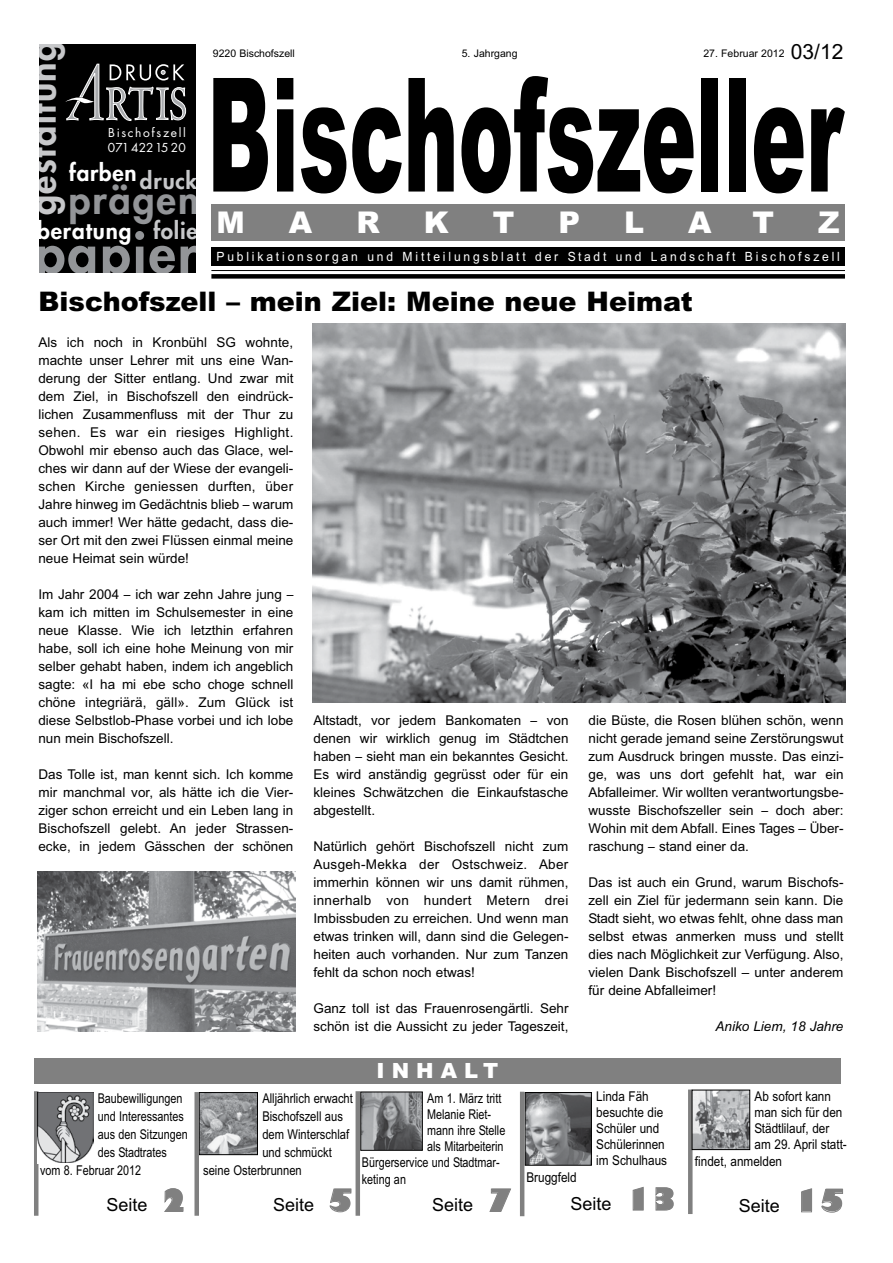
<style>
.page{position:relative;width:893px;height:1263px;background:#fff}
.page>*{position:absolute;margin:0;border:0;box-sizing:border-box;transform-origin:0 0}
.t1{font:900 158.7px "Arial";color:#000;scale:.52 1}
.t2{font:800 54px "Futura";color:#939598}
.t3{font:800 39px "Futura";color:#939598}
.t4{font:800 36px "Futura";color:#c7c8ca}
.t5{font:900 30px "Arial";color:#fff}
.t6{font:900 27px "Arial";color:#000}
.t7{font:800 22.5px "Futura";color:#fff}
.t8{font:800 22.5px "Futura";letter-spacing:.03em;color:#c7c8ca}
.t9{font:900 21px "Arial";letter-spacing:.335em;color:#fff}
.t10{font:21px "Arial";color:#000}
.t11{font:18px "Arial";color:#000}
.t12{font:13.5px/18px "Arial";color:#000;text-align:justify}
.t13{font:13.5px "Arial";color:#000;scale:.8 1}
.t14{font:13.5px/16.2px "Arial";color:#000;scale:.87 1}
.t15{font:13.5px "Arial";color:#000;scale:.83 1}
.t16{font:italic 13.5px "Arial";color:#000}
.t17{font:12.75px "Arial";letter-spacing:.235em;color:#fff;scale:.95 1}
.t18{font:12px/15px "Futura";color:#fff}
.t19{font:10.5px "Arial";color:#000}
.s1{font-family:"Gill Sans";font-weight:800;font-size:30px;color:#808080}
</style>
<div class="page">
<div style="left:34px;top:1058px;width:807px;height:26px;background:#808080"></div>
<svg style="left:164px;top:1188px;width:20px;height:24px"></svg>
<svg style="left:489px;top:1188px;width:22px;height:24px"></svg>
<svg style="left:329px;top:1188px;width:23px;height:25px"></svg>
<img style="left:201px;top:1094px;width:55px;height:59px">
<div style="left:199px;top:1092px;width:59px;height:63px;border:1px solid #000"></div>
<svg style="left:632px;top:1186px;width:12px;height:25px"></svg>
<svg style="left:655px;top:1187px;width:19px;height:24px"></svg>
<img style="left:527px;top:1094px;width:63px;height:69px">
<div style="left:525px;top:1092px;width:67px;height:73px;border:1px solid #000"></div>
<hr style="left:34px;top:1091px;width:4px;height:125px;background:#808080">
<div style="left:194px;top:1092px;width:5px;height:124px;background:#808080"></div>
<hr style="left:356px;top:1091px;width:4px;height:125px;background:#808080">
<hr style="left:520px;top:1092px;width:4px;height:124px;background:#808080">
<svg style="left:801px;top:1188px;width:11px;height:25px"></svg>
<svg style="left:821px;top:1189px;width:22px;height:24px"></svg>
<svg style="left:688px;top:1089px;width:5px;height:125px"></svg>
<div style="left:211px;top:247px;width:634px;height:19px;background:#000"></div>
<hr style="left:211px;top:270px;width:634px;height:1px;background:#000">
<div style="left:211px;top:204px;width:634px;height:37px;background:#808080"></div>
<div style="left:211px;top:274px;width:634px;height:5px;background:#000"></div>
<img style="left:694px;top:1092px;width:54px;height:56px">
<div style="left:692px;top:1090px;width:58px;height:60px;border:1px solid #000"></div>
<img style="left:362px;top:1093px;width:59px;height:56px">
<div style="left:360px;top:1091px;width:63px;height:60px;border:1px solid #000"></div>
<img style="left:37px;top:1093px;width:56px;height:69px">
<img style="left:312px;top:323px;width:533px;height:379px">
<img style="left:37px;top:872px;width:258px;height:159px">
<div style="left:38px;top:43px;width:158px;height:230px;background:#000"></div>
<svg style="left:65px;top:64px;width:121px;height:57px"></svg>
<svg style="left:38px;top:56px;width:1px;height:28px"></svg>
<h3 class="t4" style="left:18px;top:215px;width:177px;rotate:-90deg">gestaltung</h3>
<h2 class="t2" style="left:35px;top:217px;width:165px">papier</h2>
<p class="t18" style="left:108px;top:125px;width:79px">Bischofszell<br>071 42215 20</p>
<h3 class="t7" style="left:69px;top:158px;width:69px">farben</h3>
<h3 class="t8" style="left:140px;top:166px;width:59px">druck</h3>
<h3 class="t3" style="left:69px;top:173px;width:132px">prägen</h3>
<h3 class="t7" style="left:37px;top:216px;width:96px">beratung</h3>
<h3 class="t8" style="left:153px;top:216px;width:46px">folie</h3>
<h3 class="t10" style="left:791px;top:41px;width:54px">03/12</h3>
<h1 class="t1" style="left:207px;top:51px;width:1223px">Bischofszeller</h1>
<h3 class="t5" style="left:217px;top:207px;width:30px">M</h3>
<h3 class="t5" style="left:289px;top:207px;width:25px">A</h3>
<h3 class="t5" style="left:356px;top:207px;width:25px">R</h3>
<h3 class="t5" style="left:424px;top:207px;width:26px">K</h3>
<h3 class="t5" style="left:493px;top:207px;width:23px">T</h3>
<h3 class="t5" style="left:558px;top:207px;width:23px">P</h3>
<h3 class="t5" style="left:624px;top:207px;width:22px">L</h3>
<h3 class="t5" style="left:688px;top:207px;width:25px">A</h3>
<h3 class="t5" style="left:752px;top:207px;width:23px">T</h3>
<h3 class="t5" style="left:818px;top:207px;width:23px">Z</h3>
<p class="t19" style="left:213px;top:48px;width:83px">9220 Bischofszell</p>
<p class="t19" style="left:462px;top:48px;width:57px">5. Jahrgang</p>
<p class="t19" style="left:703px;top:48px;width:83px">27. Februar 2012</p>
<p class="t17" style="left:216px;top:250px;width:658px">Publikationsorgan und Mitteilungsblatt der Stadt und Landschaft Bischofszell</p>
<h3 class="t6" style="left:39px;top:287px;width:656px">Bischofszell – mein Ziel: Meine neue Heimat</h3>
<p class="t12" style="left:38px;top:334px;width:256px">Als ich noch in Kronbühl SG wohnte, machte unser Lehrer mit uns eine Wan&shy;derung der Sitter entlang. Und zwar mit dem Ziel, in Bischofszell den eindrück&shy;lichen Zusammenfluss mit der Thur zu sehen. Es war ein riesiges Highlight.<br>Obwohl mir ebenso auch das Glace, wel&shy;ches wir dann auf der Wiese der evangeli&shy;schen Kirche geniessen durften, über Jahre hinweg im Gedächtnis blieb – warum auch immer! Wer hätte gedacht, dass die&shy;ser Ort mit den zwei Flüssen einmal meine neue Heimat sein würde!</p>
<p class="t12" style="left:38px;top:586px;width:256px">Im Jahr 2004 – ich war zehn Jahre jung – kam ich mitten im Schulsemester in eine neue Klasse. Wie ich letzthin erfahren habe, soll ich eine hohe Meinung von mir selber gehabt haben, indem ich angeblich sagte: «I ha mi ebe scho choge schnell chöne integriärä, gäll». Zum Glück ist diese Selbstlob-Phase vorbei und ich lobe nun mein Bischofszell.</p>
<p class="t12" style="left:38px;top:766px;width:256px">Das Tolle ist, man kennt sich. Ich komme mir manchmal vor, als hätte ich die Vier&shy;ziger schon erreicht und ein Leben lang in Bischofszell gelebt. An jeder Strassen&shy;ecke, in jedem Gässchen der schönen</p>
<p class="t12" style="left:314px;top:712px;width:256px">Altstadt, vor jedem Bankomaten – von denen wir wirklich genug im Städtchen haben – sieht man ein bekanntes Gesicht.<br>Es wird anständig gegrüsst oder für ein kleines Schwätzchen die Einkaufstasche abgestellt.</p>
<p class="t12" style="left:314px;top:838px;width:256px">Natürlich gehört Bischofszell nicht zum Ausgeh-Mekka der Ostschweiz. Aber immerhin können wir uns damit rühmen, innerhalb von hundert Metern drei Imbissbuden zu erreichen. Und wenn man etwas trinken will, dann sind die Gelegen&shy;heiten auch vorhanden. Nur zum Tanzen fehlt da schon noch etwas!</p>
<p class="t12" style="left:314px;top:1000px;width:256px">Ganz toll ist das Frauenrosengärtli. Sehr schön ist die Aussicht zu jeder Tageszeit,</p>
<h3 class="t9" style="left:377px;top:1059px;width:123px">INHALT</h3>
<p class="t12" style="left:588px;top:712px;width:256px">die Büste, die Rosen blühen schön, wenn nicht gerade jemand seine Zerstörungswut zum Ausdruck bringen musste. Das einzi&shy;ge, was uns dort gefehlt hat, war ein Abfalleimer. Wir wollten verantwortungsbe&shy;wusste Bischofszeller sein – doch aber:<br>Wohin mit dem Abfall. Eines Tages – Über&shy;raschung – stand einer da.</p>
<p class="t12" style="left:588px;top:874px;width:256px">Das ist auch ein Grund, warum Bischofs&shy;zell ein Ziel für jedermann sein kann. Die Stadt sieht, wo etwas fehlt, ohne dass man selbst etwas anmerken muss und stellt dies nach Möglichkeit zur Verfügung. Also, vielen Dank Bischofszell – unter anderem für deine Abfalleimer!</p>
<p class="t16" style="left:715px;top:1021px;width:129px">Aniko Liem, 18 Jahre</p>
<p class="t13" style="left:98px;top:1092px;width:107px">Baubewilligungen</p>
<p class="t13" style="left:98px;top:1110px;width:109px">und Interessantes</p>
<p class="t13" style="left:98px;top:1128px;width:114px">aus den Sitzungen</p>
<p class="t13" style="left:98px;top:1146px;width:88px">des Stadtrates</p>
<p class="t13" style="left:40px;top:1164px;width:128px">vom 8. Februar 2012</p>
<h3 class="t11" style="left:107px;top:1196px;width:82px">Seite <span class="s1">2</span></h3>
<p class="t15" style="left:262px;top:1092px;width:111px">Alljährlich erwacht</p>
<p class="t15" style="left:262px;top:1110px;width:99px">Bischofszell aus</p>
<p class="t15" style="left:262px;top:1128px;width:107px">dem Winterschlaf</p>
<p class="t15" style="left:262px;top:1146px;width:85px">und schmückt</p>
<p class="t15" style="left:203px;top:1164px;width:120px">seine Osterbrunnen</p>
<h3 class="t11" style="left:273px;top:1196px;width:82px">Seite <span class="s1">5</span></h3>
<p class="t13" style="left:427px;top:1091px;width:94px">Am 1. März tritt</p>
<p class="t13" style="left:427px;top:1107px;width:81px">Melanie Riet-</p>
<p class="t13" style="left:427px;top:1123px;width:99px">mann ihre Stelle</p>
<p class="t13" style="left:427px;top:1140px;width:97px">als Mitarbeiterin</p>
<p class="t13" style="left:362px;top:1156px;width:174px">Bürgerservice und Stadtmar-</p>
<p class="t13" style="left:362px;top:1172px;width:57px">keting an</p>
<h3 class="t11" style="left:432px;top:1196px;width:82px">Seite <span class="s1">7</span></h3>
<p class="t14" style="left:596px;top:1088px;width:83px">Linda Fäh besuchte die<br>Schüler und<br>Schülerinnen im Schulhaus</p>
<p class="t14" style="left:526px;top:1169px;width:59px">Bruggfeld</p>
<h3 class="t11" style="left:570px;top:1194px;width:108px">Seite <span class="s1">13</span></h3>
<p class="t14" style="left:755px;top:1088px;width:89px">Ab sofort kann</p>
<p class="t14" style="left:755px;top:1104px;width:102px">man sich für den</p>
<p class="t14" style="left:755px;top:1121px;width:87px">Städtlilauf, der</p>
<p class="t14" style="left:755px;top:1137px;width:107px">am 29. April statt-</p>
<p class="t14" style="left:695px;top:1153px;width:102px">findet, anmelden</p>
<h3 class="t11" style="left:739px;top:1196px;width:108px">Seite <span class="s1">15</span></h3>
</div>
